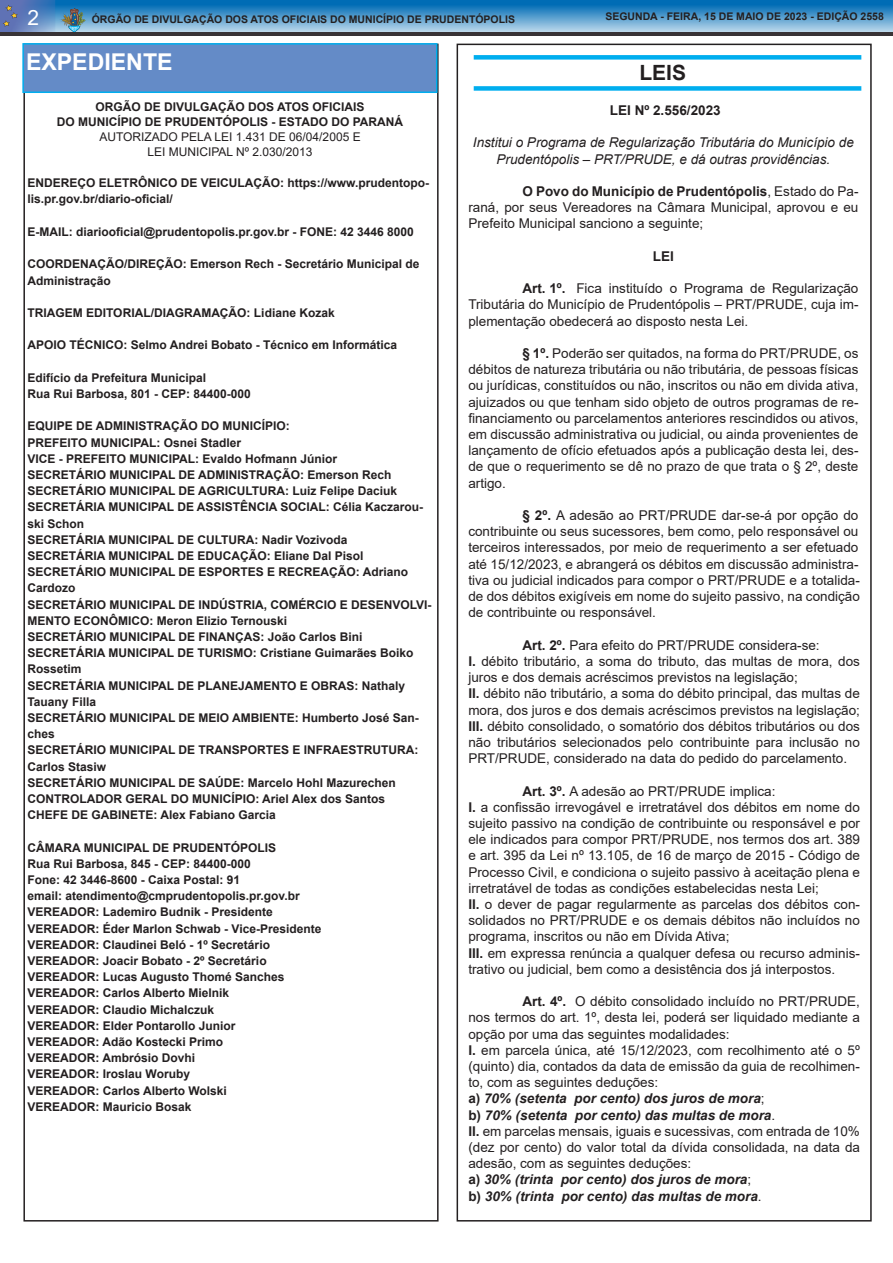
<style>
.page{position:relative;width:893px;height:1263px;background:#fff}
.page>*{position:absolute;margin:0;border:0;box-sizing:border-box;transform-origin:0 0}
.t1{font:700 23.1px "Arial";color:#fff}
.t2{font:700 21px "Arial";color:#231f20}
.t3{font:21px "Arial";color:#fff}
.t4{font:13.5px/16.2px "Arial";color:#231f20;text-align:justify}
.t5{font:italic 700 13.5px "Arial";color:#231f20}
.t6{font:italic 13.5px/16.2px "Arial";color:#231f20;text-align:center}
.t7{font:700 13.5px "Arial";color:#231f20}
.t8{font:700 12px/16.2px "Arial";color:#231f20}
.t9{font:12px "Arial";color:#231f20}
.t10{font:700 10.5px "Arial";color:#231f20}
.s1{font-weight:700}
.s2{font-style:normal}
.s3{font-weight:400;font-style:normal}
</style>
<div class="page">
<img style="left:56px;top:0;width:837px;height:32px">
<img style="left:0;top:0;width:56px;height:32px">
<svg style="left:3px;top:5px;width:15px;height:22px"></svg>
<svg style="left:59px;top:8px;width:27px;height:24px"></svg>
<hr style="left:0;top:32px;width:893px;height:4px;background:#383336">
<div style="left:22px;top:43px;width:415px;height:50px;background:#648bc7;border:2px solid #00aeef"></div>
<div style="left:474px;top:86px;width:387px;height:5px;background:#00aeef"></div>
<div style="left:474px;top:55px;width:387px;height:5px;background:#00aeef"></div>
<h2 class="t3" style="left:28px;top:3px;width:13px">2</h2>
<p class="t10" style="left:92px;top:12px;width:425px">ÓRGÃO DE DIVULGAÇÃO DOS ATOS OFICIAIS DO MUNICÍPIO DE PRUDENTÓPOLIS</p>
<p class="t10" style="left:605px;top:9px;width:280px">SEGUNDA - FEIRA, 15 DE MAIO DE 2023 - EDIÇÃO 2558</p>
<p class="t1" style="left:26px;top:45px;width:148px">EXPEDIENTE</p>
<p class="t8" style="left:95px;top:99px;width:271px">ORGÃO DE DIVULGAÇÃO DOS ATOS OFICIAIS</p>
<p class="t8" style="left:57px;top:114px;width:348px">DO MUNICÍPIO DE PRUDENTÓPOLIS - ESTADO DO PARANÁ</p>
<p class="t9" style="left:99px;top:129px;width:263px">AUTORIZADO PELA LEI 1.431 DE 06/04/2005 E</p>
<p class="t9" style="left:147px;top:144px;width:167px">LEI MUNICIPAL Nº 2.030/2013</p>
<p class="t8" style="left:28px;top:175px;width:403px">ENDEREÇO ELETRÔNICO DE VEICULAÇÃO: https://www.prudentopo&shy;lis.pr.gov.br/diario-oficial/</p>
<p class="t8" style="left:28px;top:224px;width:388px">E-MAIL: diariooficial@prudentopolis.pr.gov.br - FONE: 42 3446 8000</p>
<p class="t8" style="left:28px;top:256px;width:394px">COORDENAÇÃO/DIREÇÃO: Emerson Rech - Secretário Municipal de<br>Administração</p>
<p class="t8" style="left:28px;top:305px;width:309px">TRIAGEM EDITORIAL/DIAGRAMAÇÃO: Lidiane Kozak</p>
<p class="t8" style="left:28px;top:337px;width:371px">APOIO TÉCNICO: Selmo Andrei Bobato - Técnico em Informática</p>
<p class="t8" style="left:28px;top:369px;width:180px">Edifício da Prefeitura Municipal</p>
<p class="t8" style="left:28px;top:386px;width:225px">Rua Rui Barbosa, 801 - CEP: 84400-000</p>
<p class="t8" style="left:28px;top:418px;width:264px">EQUIPE DE ADMINISTRAÇÃO DO MUNICÍPIO:</p>
<p class="t8" style="left:28px;top:434px;width:215px">PREFEITO MUNICIPAL: Osnei Stadler</p>
<p class="t8" style="left:28px;top:450px;width:311px">VICE - PREFEITO MUNICIPAL: Evaldo Hofmann Júnior</p>
<p class="t8" style="left:28px;top:467px;width:365px">SECRETÁRIO MUNICIPAL DE ADMINISTRAÇÃO: Emerson Rech</p>
<p class="t8" style="left:28px;top:483px;width:371px">SECRETÁRIO MUNICIPAL DE AGRICULTURA: Luiz Felipe Daciuk</p>
<p class="t8" style="left:28px;top:499px;width:397px">SECRETÁRIA MUNICIPAL DE ASSISTÊNCIA SOCIAL: Célia Kaczarou&shy;ski Schon</p>
<p class="t8" style="left:28px;top:531px;width:322px">SECRETÁRIA MUNICIPAL DE CULTURA: Nadir Vozivoda</p>
<p class="t8" style="left:28px;top:548px;width:337px">SECRETÁRIA MUNICIPAL DE EDUCAÇÃO: Eliane Dal Pisol</p>
<p class="t8" style="left:28px;top:564px;width:382px">SECRETÁRIO MUNICIPAL DE ESPORTES E RECREAÇÃO: Adriano<br>Cardozo</p>
<p class="t8" style="left:28px;top:596px;width:406px">SECRETÁRIO MUNICIPAL DE INDÚSTRIA, COMÉRCIO E DESENVOLVI-<br>MENTO ECONÔMICO: Meron Elizio Ternouski</p>
<p class="t8" style="left:28px;top:629px;width:336px">SECRETÁRIO MUNICIPAL DE FINANÇAS: João Carlos Bini</p>
<p class="t8" style="left:28px;top:645px;width:387px">SECRETÁRIA MUNICIPAL DE TURISMO: Cristiane Guimarães Boiko<br>Rossetim</p>
<p class="t8" style="left:28px;top:677px;width:379px">SECRETÁRIA MUNICIPAL DE PLANEJAMENTO E OBRAS: Nathaly<br>Tauany Filla</p>
<p class="t8" style="left:28px;top:710px;width:393px">SECRETÁRIO MUNICIPAL DE MEIO AMBIENTE: Humberto José San&shy;ches</p>
<p class="t8" style="left:28px;top:742px;width:392px">SECRETÁRIO MUNICIPAL DE TRANSPORTES E INFRAESTRUTURA:</p>
<p class="t8" style="left:28px;top:758px;width:80px">Carlos Stasiw</p>
<p class="t8" style="left:28px;top:774px;width:370px">SECRETÁRIO MUNICIPAL DE SAÚDE: Marcelo Hohl Mazurechen</p>
<p class="t8" style="left:28px;top:791px;width:359px">CONTROLADOR GERAL DO MUNICÍPIO: Ariel Alex dos Santos</p>
<p class="t8" style="left:28px;top:807px;width:250px">CHEFE DE GABINETE: Alex Fabiano Garcia</p>
<p class="t8" style="left:28px;top:839px;width:250px">CÂMARA MUNICIPAL DE PRUDENTÓPOLIS</p>
<p class="t8" style="left:28px;top:855px;width:225px">Rua Rui Barbosa, 845 - CEP: 84400-000</p>
<p class="t8" style="left:28px;top:872px;width:214px">Fone: 42 3446-8600 - Caixa Postal: 91</p>
<p class="t8" style="left:28px;top:888px;width:274px">email: atendimento@cmprudentopolis.pr.gov.br</p>
<p class="t8" style="left:28px;top:904px;width:247px">VEREADOR: Lademiro Budnik - Presidente</p>
<p class="t8" style="left:28px;top:920px;width:295px">VEREADOR: Éder Marlon Schwab - Vice-Presidente</p>
<p class="t8" style="left:28px;top:936px;width:244px">VEREADOR: Claudinei Beló - 1º Secretário</p>
<p class="t8" style="left:28px;top:953px;width:241px">VEREADOR: Joacir Bobato - 2º Secretário</p>
<p class="t8" style="left:28px;top:969px;width:258px">VEREADOR: Lucas Augusto Thomé Sanches</p>
<p class="t8" style="left:28px;top:985px;width:203px">VEREADOR: Carlos Alberto Mielnik</p>
<p class="t8" style="left:28px;top:1001px;width:188px">VEREADOR: Claudio Michalczuk</p>
<p class="t8" style="left:28px;top:1017px;width:210px">VEREADOR: Elder Pontarollo Junior</p>
<p class="t8" style="left:28px;top:1034px;width:197px">VEREADOR: Adão Kostecki Primo</p>
<p class="t8" style="left:28px;top:1050px;width:169px">VEREADOR: Ambrósio Dovhi</p>
<p class="t8" style="left:28px;top:1066px;width:164px">VEREADOR: Iroslau Woruby</p>
<p class="t8" style="left:28px;top:1082px;width:201px">VEREADOR: Carlos Alberto Wolski</p>
<p class="t8" style="left:28px;top:1098px;width:166px">VEREADOR: Mauricio Bosak</p>
<p class="t2" style="left:639px;top:58px;width:48px">LEIS</p>
<p class="t7" style="left:610px;top:101px;width:112px">LEI Nº 2.556/2023</p>
<p class="t6" style="left:473px;top:135px;width:382px">Institui o Programa de Regularização Tributária do Município de<br>Prudentópolis – PRT/PRUDE, e dá outras providências.</p>
<p class="t4" style="left:468px;top:183px;width:392px;text-indent:54px"><span class="s1">O Povo do Município de Prudentópolis</span>, Estado do Pa&shy;raná, por seus Vereadores na Câmara Municipal, aprovou e eu Prefeito Municipal sanciono a seguinte;</p>
<p class="t7" style="left:653px;top:247px;width:23px">LEI</p>
<p class="t4" style="left:468px;top:280px;width:392px;text-indent:54px"><span class="s1">Art. 1º.</span> Fica instituído o Programa de Regularização Tributária do Município de Prudentópolis – PRT/PRUDE, cuja im&shy;plementação obedecerá ao disposto nesta Lei.</p>
<p class="t4" style="left:468px;top:345px;width:392px;text-indent:54px"><span class="s1">§ 1º.</span> Poderão ser quitados, na forma do PRT/PRUDE, os débitos de natureza tributária ou não tributária, de pessoas físicas ou jurídicas, constituídos ou não, inscritos ou não em divida ativa, ajuizados ou que tenham sido objeto de outros programas de re&shy;financiamento ou parcelamentos anteriores rescindidos ou ativos, em discussão administrativa ou judicial, ou ainda provenientes de lançamento de ofício efetuados após a publicação desta lei, des&shy;de que o requerimento se dê no prazo de que trata o § 2º, deste artigo.</p>
<p class="t4" style="left:468px;top:507px;width:393px;text-indent:54px"><span class="s1">§ 2º.</span> A adesão ao PRT/PRUDE dar-se-á por opção do contribuinte ou seus sucessores, bem como, pelo responsável ou terceiros interessados, por meio de requerimento a ser efetuado até 15/12/2023, e abrangerá os débitos em discussão administra&shy;tiva ou judicial indicados para compor o PRT/PRUDE e a totalida&shy;de dos débitos exigíveis em nome do sujeito passivo, na condição de contribuinte ou responsável.</p>
<p class="t4" style="left:522px;top:637px;width:299px"><span class="s1">Art. 2º.</span> Para efeito do PRT/PRUDE considera-se:</p>
<p class="t4" style="left:468px;top:653px;width:393px"><span class="s1">I.</span> débito tributário, a soma do tributo, das multas de mora, dos juros e dos demais acréscimos previstos na legislação;</p>
<p class="t4" style="left:468px;top:685px;width:393px"><span class="s1">II.</span> débito não tributário, a soma do débito principal, das multas de mora, dos juros e dos demais acréscimos previstos na legislação;</p>
<p class="t4" style="left:468px;top:718px;width:393px"><span class="s1">III.</span> débito consolidado, o somatório dos débitos tributários ou dos não tributários selecionados pelo contribuinte para inclusão no PRT/PRUDE, considerado na data do pedido do parcelamento.</p>
<p class="t4" style="left:522px;top:782px;width:255px"><span class="s1">Art. 3º.</span> A adesão ao PRT/PRUDE implica:</p>
<p class="t4" style="left:468px;top:799px;width:393px"><span class="s1">I.</span> a confissão irrevogável e irretratável dos débitos em nome do sujeito passivo na condição de contribuinte ou responsável e por ele indicados para compor PRT/PRUDE, nos termos dos art. 389 e art. 395 da Lei nº 13.105, de 16 de março de 2015 - Código de Processo Civil, e condiciona o sujeito passivo à aceitação plena e irretratável de todas as condições estabelecidas nesta Lei;</p>
<p class="t4" style="left:468px;top:896px;width:393px"><span class="s1">II.</span> o dever de pagar regularmente as parcelas dos débitos con&shy;solidados no PRT/PRUDE e os demais débitos não incluídos no programa, inscritos ou não em Dívida Ativa;</p>
<p class="t4" style="left:468px;top:944px;width:393px"><span class="s1">III.</span> em expressa renúncia a qualquer defesa ou recurso adminis&shy;trativo ou judicial, bem como a desistência dos já interpostos.</p>
<p class="t4" style="left:468px;top:993px;width:393px;text-indent:54px"><span class="s1">Art. 4º.</span> O débito consolidado incluído no PRT/PRUDE, nos termos do art. 1º, desta lei, poderá ser liquidado mediante a opção por uma das seguintes modalidades:</p>
<p class="t4" style="left:468px;top:1042px;width:393px"><span class="s1">I.</span> em parcela única, até 15/12/2023, com recolhimento até o 5º (quinto) dia, contados da data de emissão da guia de recolhimen&shy;to, com as seguintes deduções:</p>
<p class="t5" style="left:468px;top:1089px;width:298px"><span class="s2">a)</span> 70% (setenta por cento) dos juros de mora<span class="s3">;</span></p>
<p class="t5" style="left:468px;top:1106px;width:308px"><span class="s2">b)</span> 70% (setenta por cento) das multas de mora<span class="s3">.</span></p>
<p class="t4" style="left:468px;top:1123px;width:393px"><span class="s1">II.</span> em parcelas mensais, iguais e sucessivas, com entrada de 10% (dez por cento) do valor total da dívida consolidada, na data da adesão, com as seguintes deduções:</p>
<p class="t5" style="left:468px;top:1170px;width:284px"><span class="s2">a)</span> 30% (trinta por cento) dos juros de mora<span class="s3">;</span></p>
<p class="t5" style="left:468px;top:1187px;width:295px"><span class="s2">b)</span> 30% (trinta por cento) das multas de mora<span class="s3">.</span></p>
</div>
